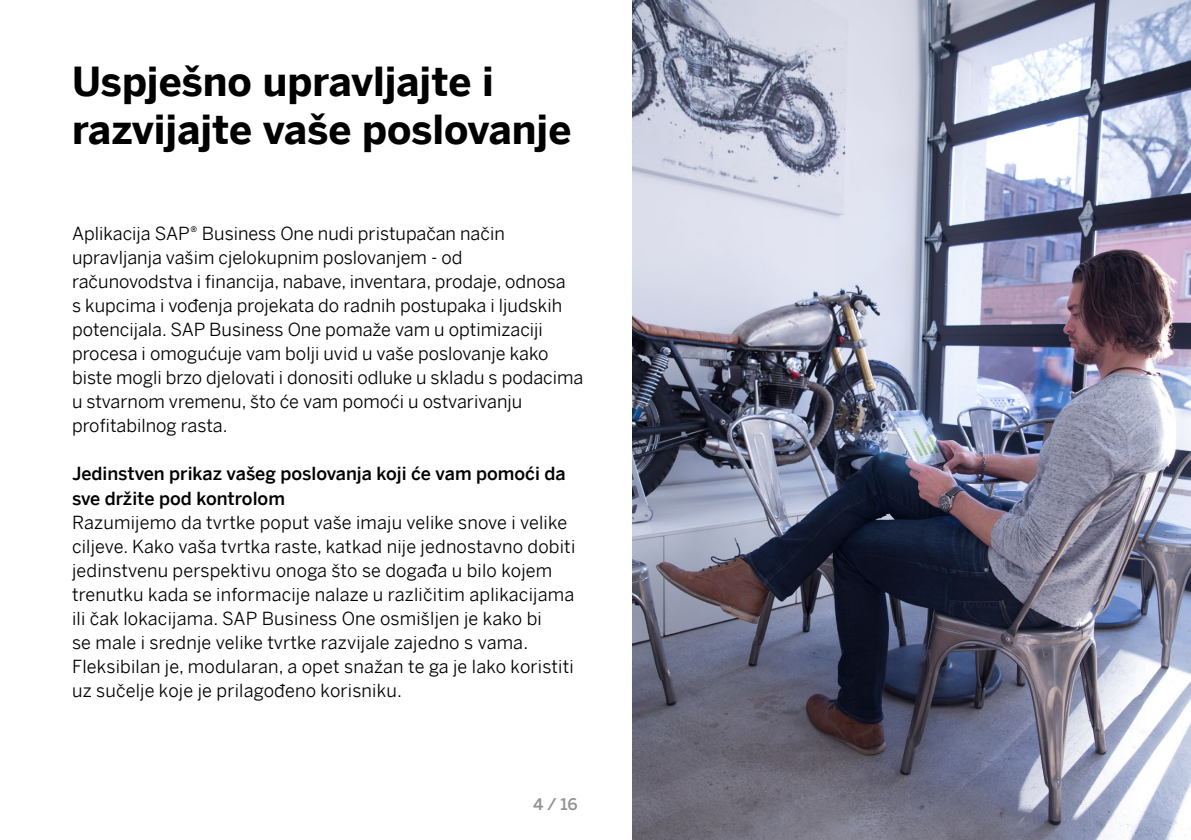
<style>
.page{position:relative;width:1191px;height:840px;background:#fff}
.page>*{position:absolute;margin:0;border:0;box-sizing:border-box;transform-origin:0 0}
.t1{font:700 40px/48px "Benton Sans";color:#000}
.t2{font:18px/24px "Benton Sans";color:#000}
.t3{font:500 18px/24px "Benton Sans";color:#000}
.t4{font:500 16px "Benton Sans";color:#929292}
</style>
<div class="page">
<img style="left:632px;top:0;width:559px;height:839px">
<h1 class="t1" style="left:72px;top:53px;width:501px">Uspješno upravljajte i razvijajte vaše poslovanje</h1>
<p class="t2" style="left:72px;top:219px;width:513px">Aplikacija SAP® Business One nudi pristupačan način upravljanja vašim cjelokupnim poslovanjem - od računovodstva i financija, nabave, inventara, prodaje, odnosa<br>s kupcima i vođenja projekata do radnih postupaka i ljudskih potencijala. SAP Business One pomaže vam u optimizaciji procesa i omogućuje vam bolji uvid u vaše poslovanje kako biste mogli brzo djelovati i donositi odluke u skladu s podacima u stvarnom vremenu, što će vam pomoći u ostvarivanju profitabilnog rasta.</p>
<p class="t3" style="left:72px;top:459px;width:495px">Jedinstven prikaz vašeg poslovanja koji će vam pomoći da sve držite pod kontrolom</p>
<p class="t2" style="left:72px;top:507px;width:505px">Razumijemo da tvrtke poput vaše imaju velike snove i velike ciljeve. Kako vaša tvrtka raste, katkad nije jednostavno dobiti jedinstvenu perspektivu onoga što se događa u bilo kojem trenutku kada se informacije nalaze u različitim aplikacijama ili čak lokacijama. SAP Business One osmišljen je kako bi<br>se male i srednje velike tvrtke razvijale zajedno s vama.<br>Fleksibilan je, modularan, a opet snažan te ga je lako koristiti uz sučelje koje je prilagođeno korisniku.</p>
<p class="t4" style="left:533px;top:789px;width:46px">4/16</p>
</div>
